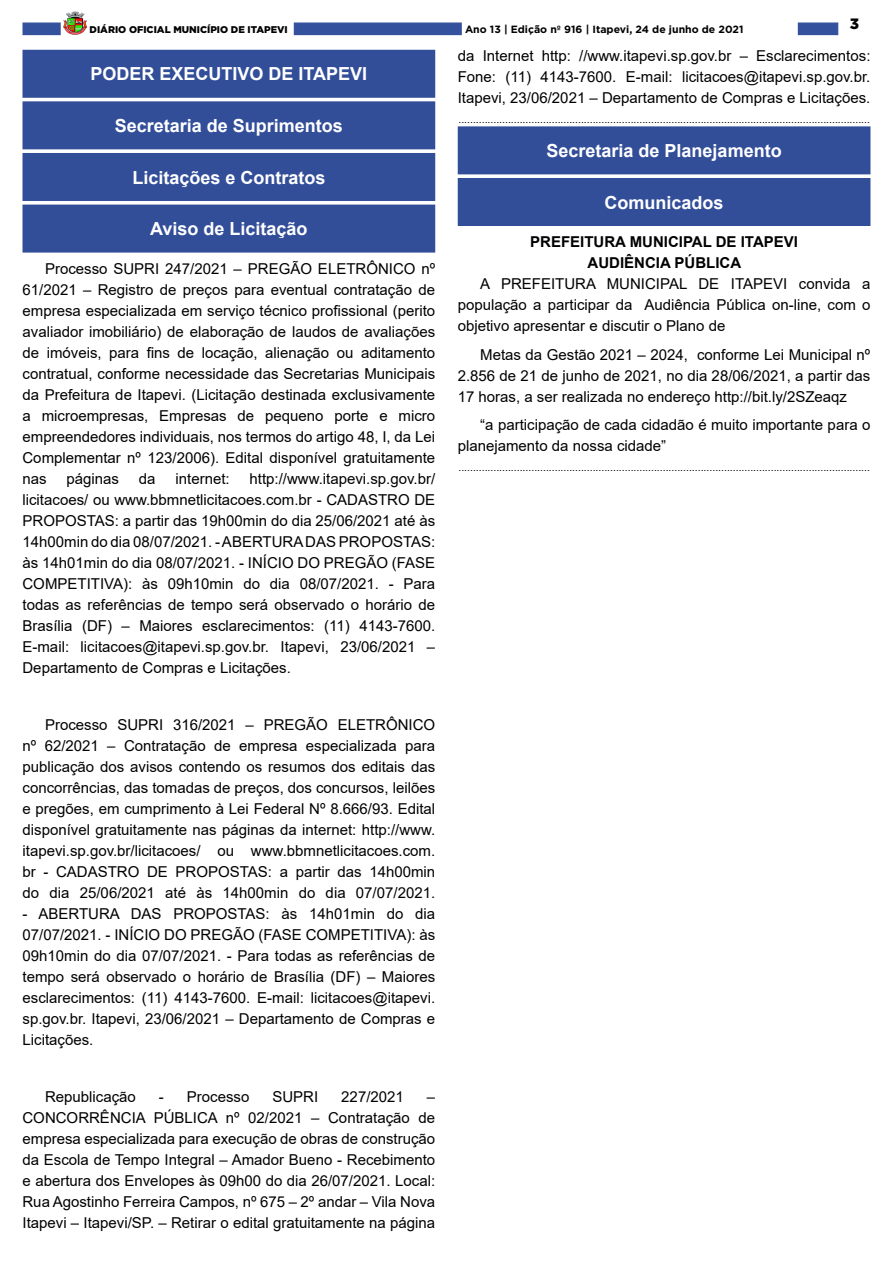
<style>
.page{position:relative;width:893px;height:1263px;background:#fff}
.page>*{position:absolute;margin:0;border:0;box-sizing:border-box;transform-origin:0 0}
.t1{font:700 18px "Arial";color:#fff}
._2_-_Corpo{font:15px/21px "Arial";color:#000;text-align:justify}
._1_-_Cabeçalho{font:700 15px "Arial";color:#000}
.t2{font:900 15px "Gotham";color:#000}
._4_-_Fim{font:10.5px "Arial";color:#000}
.t3{font:700 10.5px "Gotham";color:#000}
.t4{font:900 9.75px "Gotham";color:#000}
</style>
<div class="page">
<div style="left:22px;top:23px;width:39px;height:12px;background:#34519d;border:1px solid #334f9b"></div>
<div style="left:798px;top:23px;width:40px;height:12px;background:#34519d"></div>
<img style="left:63px;top:11px;width:24px;height:24px">
<div style="left:294px;top:23px;width:168px;height:12px;background:#34519d"></div>
<div style="left:23px;top:50px;width:412px;height:47px;background:#324e99"></div>
<div style="left:22px;top:50px;width:413px;height:48px;border:1px solid #324e99"></div>
<div style="left:23px;top:102px;width:412px;height:47px;background:#324e99"></div>
<div style="left:22px;top:101px;width:413px;height:48px;border:1px solid #324e99"></div>
<div style="left:23px;top:154px;width:412px;height:46px;background:#324e99"></div>
<div style="left:22px;top:153px;width:413px;height:48px;border:1px solid #324e99"></div>
<div style="left:23px;top:205px;width:412px;height:47px;background:#324e99"></div>
<div style="left:22px;top:205px;width:413px;height:48px;border:1px solid #324e99"></div>
<div style="left:458px;top:127px;width:412px;height:47px;background:#324e99"></div>
<div style="left:458px;top:126px;width:412px;height:48px;border:1px solid #324e99"></div>
<div style="left:458px;top:179px;width:412px;height:46px;background:#324e99"></div>
<div style="left:458px;top:178px;width:412px;height:48px;border:1px solid #324e99"></div>
<p class="t4" style="left:90px;top:23px;width:200px">DIÁRIO OFICIAL MUNICÍPIO DE ITAPEVI</p>
<p class="t3" style="left:465px;top:22px;width:280px">Ano 13 | Edição nº 916 | Itapevi, 24 de junho de 2021</p>
<p class="t2" style="left:850px;top:13px;width:11px">3</p>
<p class="t1" style="left:90px;top:61px;width:278px">PODER EXECUTIVO DE ITAPEVI</p>
<p class="t1" style="left:115px;top:113px;width:230px">Secretaria de Suprimentos</p>
<p class="t1" style="left:132px;top:164px;width:195px">Licitações e Contratos</p>
<p class="t1" style="left:150px;top:216px;width:159px">Aviso de Licitação</p>
<p class="_2_-_Corpo" style="left:22px;top:258px;width:414px;text-indent:22px">Processo SUPRI 247/2021 – PREGÃO ELETRÔNICO nº 61/2021 – Registro de preços para eventual contratação de empresa especializada em serviço técnico profissional (perito avaliador imobiliário) de elaboração de laudos de avaliações de imóveis, para fins de locação, alienação ou aditamento contratual, conforme necessidade das Secretarias Municipais da Prefeitura de Itapevi. (Licitação destinada exclusivamente a microempresas, Empresas de pequeno porte e micro empreendedores individuais, nos termos do artigo 48, I, da Lei Complementar nº 123/2006). Edital disponível gratuitamente nas</p>
<p class="_2_-_Corpo" style="left:22px;top:468px;width:414px;text-indent:227px">http://www.itapevi.sp.gov.br/ licitacoes/ ou www.bbmnetlicitacoes.com.br - CADASTRO DE PROPOSTAS: a partir das 19h00min do dia 25/06/2021 até às 14h00min do dia 08/07/2021. - ABERTURA DAS PROPOSTAS: às 14h01min do dia 08/07/2021. - INÍCIO DO PREGÃO (FASE COMPETITIVA): às 09h10min do dia 08/07/2021. - Para todas as referências de tempo será observado o horário de Brasília (DF) – Maiores esclarecimentos: (11) 4143-7600.<br>E-mail: licitacoes@itapevi.sp.gov.br. Itapevi, 23/06/2021 – Departamento de Compras e Licitações.</p>
<p class="_2_-_Corpo" style="left:67px;top:468px;width:54px">páginas</p>
<p class="_2_-_Corpo" style="left:139px;top:468px;width:18px">da</p>
<p class="_2_-_Corpo" style="left:175px;top:468px;width:56px">internet:</p>
<p class="_2_-_Corpo" style="left:22px;top:714px;width:414px;text-indent:22px">Processo SUPRI 316/2021 – PREGÃO ELETRÔNICO nº 62/2021 – Contratação de empresa especializada para publicação dos avisos contendo os resumos dos editais das concorrências, das tomadas de preços, dos concursos, leilões e pregões, em cumprimento à Lei Federal Nº 8.666/93. Edital disponível gratuitamente nas páginas da internet: http://www. itapevi.sp.gov.br/licitacoes/ ou www.bbmnetlicitacoes.com. br - CADASTRO DE PROPOSTAS: a partir das 14h00min do dia 25/06/2021 até às 14h00min do dia 07/07/2021.</p>
<p class="_2_-_Corpo" style="left:22px;top:903px;width:414px">- ABERTURA DAS PROPOSTAS: às 14h01min do dia 07/07/2021. - INÍCIO DO PREGÃO (FASE COMPETITIVA): às 09h10min do dia 07/07/2021. - Para todas as referências de tempo será observado o horário de Brasília (DF) – Maiores esclarecimentos: (11) 4143-7600. E-mail: licitacoes@itapevi. sp.gov.br. Itapevi, 23/06/2021 – Departamento de Compras e Licitações.</p>
<p class="_2_-_Corpo" style="left:45px;top:1086px;width:92px">Republicação</p>
<p class="_2_-_Corpo" style="left:159px;top:1086px;width:92px">- Processo</p>
<p class="_2_-_Corpo" style="left:272px;top:1086px;width:47px">SUPRI</p>
<p class="_2_-_Corpo" style="left:341px;top:1086px;width:64px">227/2021</p>
<p class="_2_-_Corpo" style="left:22px;top:1086px;width:414px;text-indent:404px">– CONCORRÊNCIA PÚBLICA nº 02/2021 – Contratação de empresa especializada para execução de obras de construção da Escola de Tempo Integral – Amador Bueno - Recebimento e abertura dos Envelopes às 09h00 do dia 26/07/2021. Local:<br>Rua Agostinho Ferreira Campos, nº 675 – 2º andar – Vila Nova Itapevi – Itapevi/SP. – Retirar o edital gratuitamente na página</p>
<p class="_2_-_Corpo" style="left:458px;top:45px;width:414px">da Internet http: //www.itapevi.sp.gov.br – Esclarecimentos:<br>Fone: (11) 4143-7600. E-mail: licitacoes@itapevi.sp.gov.br.<br>Itapevi, 23/06/2021 – Departamento de Compras e Licitações.</p>
<p class="_4_-_Fim" style="left:458px;top:112px;width:413px">.............................................................................................................................................</p>
<p class="t1" style="left:547px;top:138px;width:237px">Secretaria de Planejamento</p>
<p class="t1" style="left:605px;top:190px;width:121px">Comunicados</p>
<p class="_1_-_Cabeçalho" style="left:530px;top:231px;width:269px">PREFEITURA MUNICIPAL DE ITAPEVI</p>
<p class="_1_-_Cabeçalho" style="left:588px;top:252px;width:155px">AUDIÊNCIA PÚBLICA</p>
<p class="_2_-_Corpo" style="left:458px;top:273px;width:414px;text-indent:22px">A PREFEITURA MUNICIPAL DE ITAPEVI convida a população a participar da Audiência Pública on-line, com o objetivo apresentar e discutir o Plano de</p>
<p class="_2_-_Corpo" style="left:458px;top:344px;width:414px;text-indent:22px">Metas da Gestão 2021 – 2024, conforme Lei Municipal nº 2.856 de 21 de junho de 2021, no dia 28/06/2021, a partir das 17 horas, a ser realizada no endereço http://bit.ly/2SZeaqz</p>
<p class="_2_-_Corpo" style="left:458px;top:414px;width:414px;text-indent:22px">“a participação de cada cidadão é muito importante para o planejamento da nossa cidade”</p>
<p class="_4_-_Fim" style="left:458px;top:460px;width:413px">.............................................................................................................................................</p>
</div>
